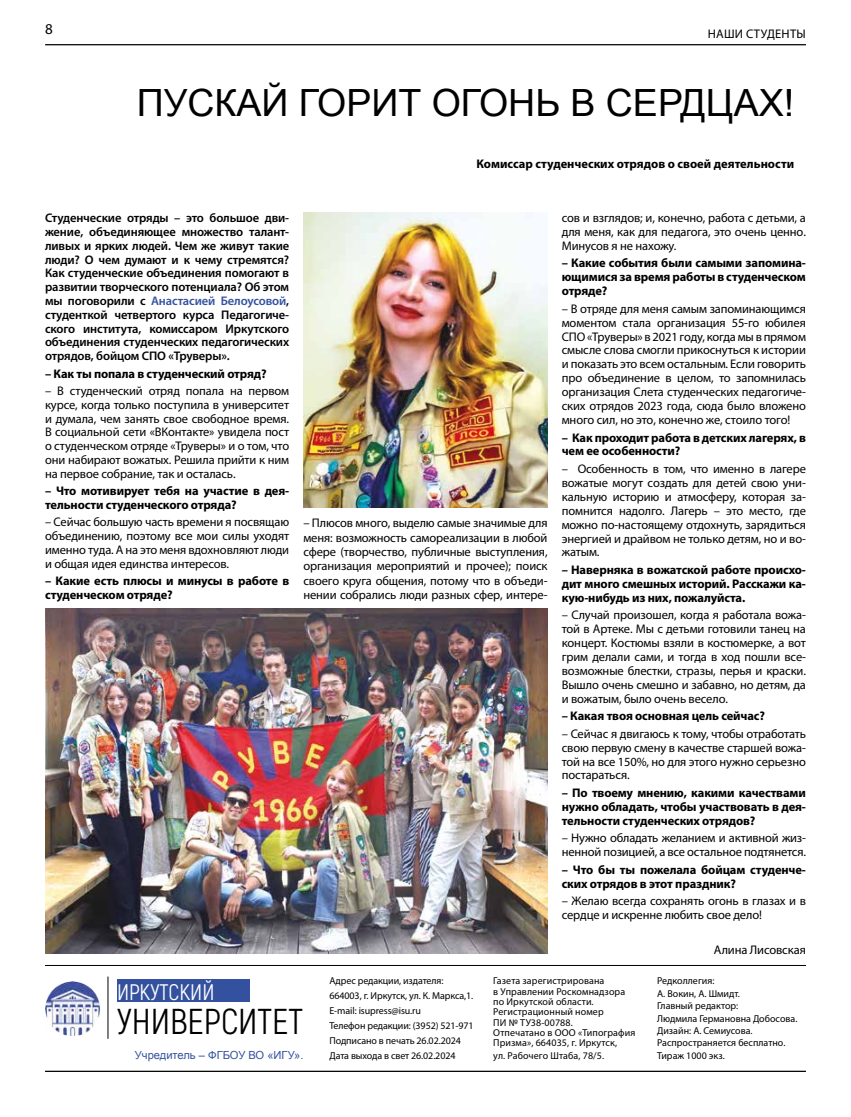
<style>
.page{position:relative;width:851px;height:1117px;background:#fff}
.page>*{position:absolute;margin:0;border:0;box-sizing:border-box;transform-origin:0 0}
.t1{font:37.5px "Arial";color:#000}
.t2{font:36px "Akrobat";color:#000}
.t3{font:22.5px "Akrobat";color:#fff}
.t4{font:15px "Myriad Pro";color:#000}
.t5{font:12.5px/13.9px "Myriad Pro";letter-spacing:-.01em;color:#000;text-align:justify}
.t6{font:700 12.5px/13.9px "Myriad Pro";letter-spacing:-.01em;color:#000}
.t7{font:600 12.5px/13.8px "Myriad Pro";letter-spacing:-.01em;color:#000;text-align:justify}
.t8{font:12.5px "Myriad Pro";letter-spacing:.02em;color:#000}
.t9{font:11.12px "Arial";color:#33519f}
.t10{font:10px/10.2px "Myriad Pro";color:#000}
.s1{color:#33519f}
</style>
<div class="page">
<hr style="left:45px;top:44px;width:760px;height:1px;background:#000">
<hr style="left:45px;top:964px;width:760px;height:1px;background:#000">
<hr style="left:45px;top:1070px;width:760px;height:1px;background:#000">
<div style="left:117px;top:978px;width:133px;height:22px;background:#33519f"></div>
<hr style="left:108px;top:976px;width:1px;height:62px;background:#000">
<img style="left:46px;top:981px;width:54px;height:54px">
<img style="left:45px;top:608px;width:502px;height:345px">
<img style="left:303px;top:213px;width:244px;height:294px">
<p class="t4" style="left:45px;top:20px;width:9px">8</p>
<p class="t8" style="left:707px;top:26px;width:100px">НАШИ СТУДЕНТЫ</p>
<h1 class="t1" style="left:137px;top:78px;width:659px">ПУСКАЙ ГОРИТ ОГОНЬ В СЕРДЦАХ!</h1>
<p class="t6" style="left:476px;top:156px;width:319px">Комиссар студенческих отрядов о своей деятельности</p>
<p class="t7" style="left:45px;top:211px;width:246px">Студенческие отряды – это большое дви&shy;жение, объединяющее множество талант&shy;ливых и ярких людей. Чем же живут такие люди? О чем думают и к чему стремятся?<br>Как студенческие объединения помогают в развитии творческого потенциала? Об этом мы поговорили с <span class="s1">Анастасией Белоусовой</span>, студенткой четвертого курса Педагогиче&shy;ского института, комиссаром Иркутского объединения студенческих педагогических отрядов, бойцом СПО «Труверы».</p>
<p class="t6" style="left:45px;top:366px;width:223px">– Как ты попала в студенческий отряд?</p>
<p class="t5" style="left:45px;top:383px;width:246px">– В студенческий отряд попала на первом курсе, когда только поступила в университет и думала, чем занять свое свободное время.<br>В социальной сети «ВКонтакте» увидела пост о студенческом отряде «Труверы» и о том, что они набирают вожатых. Решила прийти к ним на первое собрание, так и осталась.</p>
<p class="t6" style="left:45px;top:483px;width:245px">– Что мотивирует тебя на участие в дея&shy;тельности студенческого отряда?</p>
<p class="t5" style="left:45px;top:515px;width:246px">– Сейчас большую часть времени я посвящаю объединению, поэтому все мои силы уходят именно туда. А на это меня вдохновляют люди и общая идея единства интересов.</p>
<p class="t6" style="left:45px;top:573px;width:246px">– Какие есть плюсы и минусы в работе в студенческом отряде?</p>
<p class="t5" style="left:303px;top:515px;width:246px;line-height:14.5px">– Плюсов много, выделю самые значимые для меня: возможность самореализации в любой сфере (творчество, публичные выступления, организация мероприятий и прочее); поиск своего круга общения, потому что в объеди&shy;нении собрались люди разных сфер, интере-</p>
<p class="t5" style="left:561px;top:211px;width:246px">сов и взглядов; и, конечно, работа с детьми, а для меня, как для педагога, это очень ценно.<br>Минусов я не нахожу.</p>
<p class="t6" style="left:561px;top:256px;width:246px;text-align:justify">– Какие события были самыми запомина&shy;ющимися за время работы в студенческом отряде?</p>
<p class="t5" style="left:561px;top:301px;width:246px">– В отряде для меня самым запоминающимся моментом стала организация 55-го юбилея СПО «Труверы» в 2021 году, когда мы в прямом смысле слова смогли прикоснуться к истории и показать это всем остальным. Если говорить про объединение в целом, то запомнилась организация Слета студенческих педагогиче&shy;ских отрядов 2023 года, сюда было вложено много сил, но это, конечно же, стоило того!</p>
<p class="t6" style="left:561px;top:430px;width:245px">– Как проходит работа в детских лагерях, в чем ее особенности?</p>
<p class="t5" style="left:561px;top:461px;width:246px">– Особенность в том, что именно в лагере вожатые могут создать для детей свою уни&shy;кальную историю и атмосферу, которая за&shy;помнится надолго. Лагерь – это место, где можно по-настоящему отдохнуть, зарядиться энергией и драйвом не только детям, но и во&shy;жатым.</p>
<p class="t6" style="left:561px;top:562px;width:246px;text-align:justify">– Наверняка в вожатской работе происхо&shy;дит много смешных историй. Расскажи ка&shy;кую-нибудь из них, пожалуйста.</p>
<p class="t5" style="left:561px;top:607px;width:246px">– Случай произошел, когда я работала вожа&shy;той в Артеке. Мы с детьми готовили танец на концерт. Костюмы взяли в костюмерке, а вот грим делали сами, и тогда в ход пошли все&shy;возможные блестки, стразы, перья и краски.<br>Вышло очень смешно и забавно, но детям, да и вожатым, было очень весело.</p>
<p class="t6" style="left:561px;top:708px;width:204px">– Какая твоя основная цель сейчас?</p>
<p class="t5" style="left:561px;top:726px;width:246px">– Сейчас я двигаюсь к тому, чтобы отработать свою первую смену в качестве старшей вожа&shy;той на все 150%, но для этого нужно серьезно постараться.</p>
<p class="t6" style="left:561px;top:785px;width:246px;text-align:justify">– По твоему мнению, какими качествами нужно обладать, чтобы участвовать в дея&shy;тельности студенческих отрядов?</p>
<p class="t5" style="left:561px;top:830px;width:246px">– Нужно обладать желанием и активной жиз&shy;ненной позицией, а все остальное подтянется.</p>
<p class="t6" style="left:561px;top:861px;width:246px">– Что бы ты пожелала бойцам студенче&shy;ских отрядов в этот праздник?</p>
<p class="t5" style="left:561px;top:893px;width:246px">– Желаю всегда сохранять огонь в глазах и в сердце и искренне любить свое дело!</p>
<p class="t5" style="left:713px;top:942px;width:93px">Алина Лисовская</p>
<h3 class="t3" style="left:117px;top:978px;width:99px">ИРКУТСКИЙ</h3>
<h2 class="t2" style="left:117px;top:1000px;width:187px">УНИВЕРСИТЕТ</h2>
<p class="t9" style="left:135px;top:1047px;width:170px">Учредитель – ФГБОУ ВО «ИГУ».</p>
<p class="t10" style="left:329px;top:973px;width:146px;line-height:14.9px">Адрес редакции, издателя:<br>664003, г. Иркутск, ул. К. Маркса,1.<br>E-mail: isupress@isu.ru<br>Телефон редакции: (3952) 521-971<br>Подписано в печать 26.02.2024<br>Дата выхода в свет 26.02.2024</p>
<p class="t10" style="left:493px;top:975px;width:143px">Газета зарегистрирована<br>в Управлении Роскомнадзора по Иркутской области.<br>Регистрационный номер<br>ПИ № ТУ38-00788.<br>Отпечатано в ООО «Типография<br>Призма», 664035, г. Иркутск,</p>
<p class="t10" style="left:493px;top:1049px;width:112px">ул. Рабочего Штаба, 78/5.</p>
<p class="t10" style="left:657px;top:974px;width:142px;line-height:12.4px">Редколлегия:<br>А. Вокин, А. Шмидт.<br>Главный редактор:<br>Людмила Германовна Добосова.<br>Дизайн: А. Семиусова.<br>Распространяется бесплатно.<br>Тираж 1000 экз.</p>
</div>
